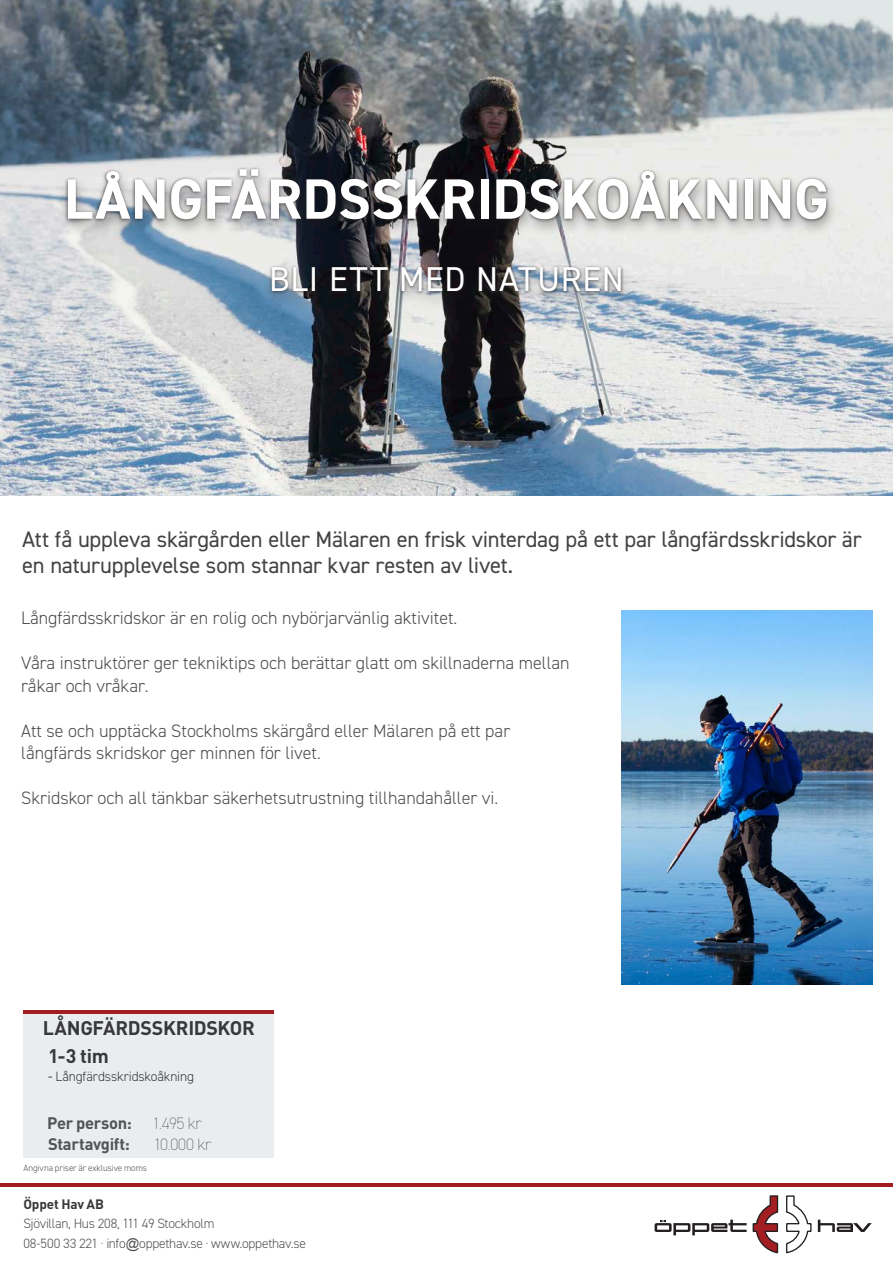
<style>
.page{position:relative;width:893px;height:1263px;background:#fff}
.page>*{position:absolute;margin:0;border:0;box-sizing:border-box;transform-origin:0 0}
.Rubrik_1_-_Vit{font:700 57px "DIN2014";color:#fff}
.Rubrik_2_-_Vit{font:34.5px "DIN2014";letter-spacing:.025em;color:#fff}
.h4_-_American{font:22.5px/25.5px "DIN2014";letter-spacing:-.01em;color:#434346}
.Brödtext_-_Bold{font:700 19.5px "DIN Pro";letter-spacing:-.015em;color:#383839}
.t1{font:300 18px/22.5px "DIN2014";color:#4a4c4e}
.Mindre_brödtext_-_Bo{font:700 16.5px "DIN Pro";letter-spacing:-.02em;color:#535355}
.Mindre_brödtext{font:200 16.5px "DIN2014";letter-spacing:-.02em;color:#535355}
.Notis{font:300 13.5px "DIN2014";letter-spacing:-.02em;color:#535355}
.Brödtext_-_Bold-2{font:300 13.5px "DIN2014";letter-spacing:-.01em;color:#383839}
.Notis-2{font:700 13.5px "DIN Pro";letter-spacing:-.01em;color:#383839}
.Mindre_brödtext-2{font:300 9px "DIN2014";letter-spacing:-.005em;color:#535355}
.s1{font-weight:400}
.s2{font-family:"Arial";font-weight:400;font-style:italic}
</style>
<div class="page">
<svg style="left:818px;top:1219px;width:54px;height:13px"></svg>
<svg style="left:786px;top:1195px;width:26px;height:58px"></svg>
<svg style="left:655px;top:1195px;width:124px;height:58px"></svg>
<img style="left:0;top:0;width:893px;height:495px">
<div style="left:23px;top:1014px;width:251px;height:144px;background:#e9edf0"></div>
<hr style="left:23px;top:1010px;width:251px;height:4px;background:#a21e23">
<div style="left:59px;top:165px;width:780px;height:71px;background:#231f20;opacity:.4"></div>
<div style="left:65px;top:166px;width:765px;height:57px;background:#231f20;opacity:.7"></div>
<div style="left:262px;top:264px;width:370px;height:45px;background:#231f20;opacity:.35"></div>
<div style="left:269px;top:265px;width:356px;height:31px;background:#231f20;opacity:.65"></div>
<img style="left:622px;top:610px;width:251px;height:374px">
<hr style="left:0;top:1183px;width:893px;height:4px;background:#a21e23">
<p class="Rubrik_1_-_Vit" style="left:64px;top:161px;width:766px">LÅNGFÄRDSSKRIDSKOÅKNING</p>
<p class="Rubrik_2_-_Vit" style="left:269px;top:258px;width:356px">BLI ETT MED NATUREN</p>
<p class="h4_-_American" style="left:22px;top:526px;width:841px">Att få uppleva skärgården eller Mälaren en frisk vinterdag på ett par långfärdsskridskor är en naturupplevelse som stannar kvar resten av livet.</p>
<p class="t1" style="left:21px;top:607px;width:438px">Långfärdsskridskor är en rolig och nybörjarvänlig aktivitet.</p>
<p class="t1" style="left:21px;top:652px;width:550px">Våra instruktörer ger tekniktips och berättar glatt om skillnaderna mellan råkar och vråkar.</p>
<p class="t1" style="left:21px;top:719px;width:491px">Att se och upptäcka Stockholms skärgård eller Mälaren på ett par</p>
<p class="t1" style="left:21px;top:742px;width:301px">långfärds skridskor ger minnen för livet.</p>
<p class="t1" style="left:21px;top:787px;width:479px">Skridskor och all tänkbar säkerhetsutrustning tillhandahåller vi.</p>
<p class="Brödtext_-_Bold" style="left:43px;top:1015px;width:213px">LÅNGFÄRDSSKRIDSKOR</p>
<p class="Brödtext_-_Bold-2" style="left:48px;top:1068px;width:147px"><span class="s1">-</span> Långfärdsskridskoåkning</p>
<p class="Brödtext_-_Bold" style="left:48px;top:1043px;width:62px">1-3 tim</p>
<p class="Mindre_brödtext_-_Bo" style="left:47px;top:1112px;width:86px">Per person:</p>
<p class="Mindre_brödtext_-_Bo" style="left:48px;top:1133px;width:83px">Startavgift:</p>
<p class="Mindre_brödtext-2" style="left:23px;top:1162px;width:125px">Angivna priser är exklusive moms</p>
<p class="Mindre_brödtext" style="left:153px;top:1113px;width:51px">1.495 kr</p>
<p class="Mindre_brödtext" style="left:154px;top:1134px;width:59px">10.000 kr</p>
<p class="Notis-2" style="left:23px;top:1194px;width:82px">Öppet Hav AB</p>
<p class="Notis" style="left:23px;top:1215px;width:193px">Sjövillan, Hus 208, 111 49 Stockholm</p>
<p class="Notis" style="left:23px;top:1235px;width:284px">08-500 33 221 · info<span class="s2">@</span>oppethav.se · www.oppethav.se</p>
</div>
